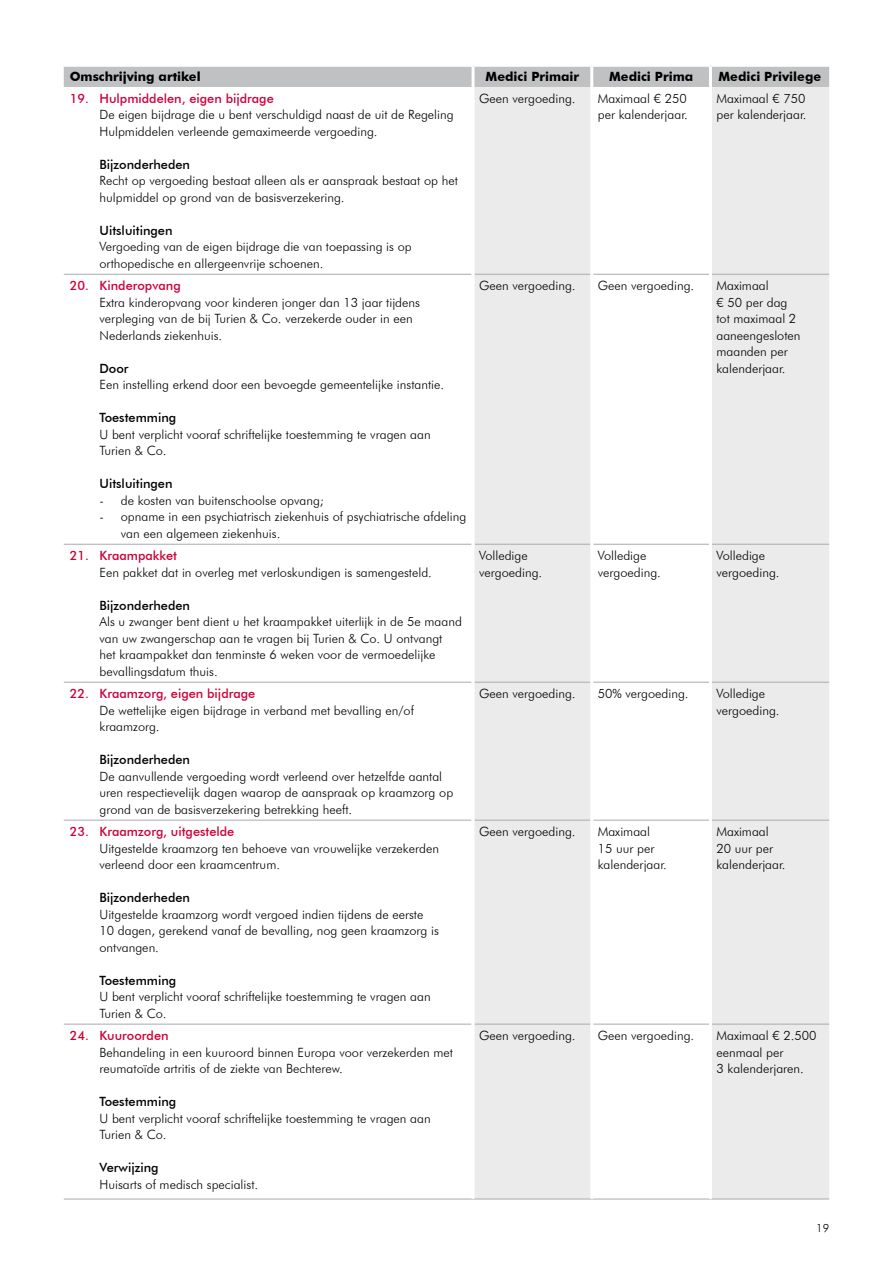
<style>
.page{position:relative;width:893px;height:1263px;background:#fff}
.page>*{position:absolute;margin:0;border:0;box-sizing:border-box;transform-origin:0 0}
.t1{font:300 12.75px/16.5px "Futura BT";color:#000}
.t2{font:500 12.75px "Futura BT";color:#000}
.t3{font:500 12.75px "Futura BT";color:#cd0039}
.t4{font:700 12.75px "Futura BT";color:#000}
.t5{font:300 11.25px "Futura BT";color:#000}
</style>
<div class="page">
<div style="left:64px;top:67px;width:765px;height:20px;background:#c0c1c2"></div>
<svg style="left:475px;top:87px;width:354px;height:1112px;fill:#ebebec"></svg>
<hr style="left:64px;top:274px;width:408px;height:1px;background:#a9aaac">
<hr style="left:475px;top:274px;width:115px;height:1px;background:#a9aaac">
<hr style="left:593px;top:274px;width:116px;height:1px;background:#a9aaac">
<hr style="left:712px;top:274px;width:117px;height:1px;background:#a9aaac">
<hr style="left:64px;top:544px;width:408px;height:1px;background:#a9aaac">
<hr style="left:475px;top:544px;width:115px;height:1px;background:#a9aaac">
<hr style="left:593px;top:544px;width:116px;height:1px;background:#a9aaac">
<hr style="left:712px;top:544px;width:117px;height:1px;background:#a9aaac">
<hr style="left:64px;top:682px;width:408px;height:1px;background:#a9aaac">
<hr style="left:475px;top:682px;width:115px;height:1px;background:#a9aaac">
<hr style="left:593px;top:682px;width:116px;height:1px;background:#a9aaac">
<hr style="left:712px;top:682px;width:117px;height:1px;background:#a9aaac">
<hr style="left:64px;top:820px;width:408px;height:1px;background:#a9aaac">
<hr style="left:475px;top:820px;width:115px;height:1px;background:#a9aaac">
<hr style="left:593px;top:820px;width:116px;height:1px;background:#a9aaac">
<hr style="left:712px;top:820px;width:117px;height:1px;background:#a9aaac">
<hr style="left:64px;top:1024px;width:408px;height:1px;background:#a9aaac">
<hr style="left:475px;top:1024px;width:115px;height:1px;background:#a9aaac">
<hr style="left:593px;top:1024px;width:116px;height:1px;background:#a9aaac">
<hr style="left:712px;top:1024px;width:117px;height:1px;background:#a9aaac">
<hr style="left:64px;top:1199px;width:409px;height:1px;background:#a9aaac">
<hr style="left:473px;top:1199px;width:119px;height:1px;background:#a9aaac">
<hr style="left:592px;top:1199px;width:118px;height:1px;background:#a9aaac">
<hr style="left:710px;top:1199px;width:119px;height:1px;background:#a9aaac">
<hr style="left:709px;top:87px;width:3px;height:187px;background:#fff">
<hr style="left:709px;top:274px;width:3px;height:270px;background:#fff">
<hr style="left:709px;top:544px;width:3px;height:138px;background:#fff">
<hr style="left:709px;top:682px;width:3px;height:138px;background:#fff">
<hr style="left:709px;top:820px;width:3px;height:204px;background:#fff">
<hr style="left:709px;top:1024px;width:3px;height:175px;background:#fff">
<hr style="left:590px;top:87px;width:3px;height:187px;background:#fff">
<hr style="left:590px;top:274px;width:3px;height:270px;background:#fff">
<hr style="left:590px;top:544px;width:3px;height:138px;background:#fff">
<hr style="left:590px;top:682px;width:3px;height:138px;background:#fff">
<hr style="left:590px;top:820px;width:3px;height:204px;background:#fff">
<hr style="left:590px;top:1024px;width:3px;height:175px;background:#fff">
<hr style="left:472px;top:67px;width:3px;height:20px;background:#fff">
<hr style="left:590px;top:67px;width:3px;height:20px;background:#fff">
<hr style="left:709px;top:67px;width:3px;height:20px;background:#fff">
<p class="t4" style="left:70px;top:69px;width:133px">Omschrijving artikel</p>
<p class="t4" style="left:485px;top:69px;width:95px">Medici Primair</p>
<p class="t4" style="left:609px;top:69px;width:86px">Medici Prima</p>
<p class="t4" style="left:718px;top:69px;width:104px">Medici Privilege</p>
<p class="t3" style="left:70px;top:91px;width:206px">19. Hulpmiddelen, eigen bijdrage</p>
<p class="t1" style="left:100px;top:106px;width:356px">De eigen bijdrage die u bent verschuldigd naast de uit de Regeling<br>Hulpmiddelen verleende gemaximeerde vergoeding.</p>
<p class="t2" style="left:100px;top:157px;width:92px">Bijzonderheden</p>
<p class="t1" style="left:100px;top:172px;width:360px">Recht op vergoeding bestaat alleen als er aanspraak bestaat op het hulpmiddel op grond van de basisverzekering.</p>
<p class="t2" style="left:100px;top:223px;width:75px">Uitsluitingen</p>
<p class="t1" style="left:100px;top:238px;width:314px">Vergoeding van de eigen bijdrage die van toepassing is op orthopedische en allergeenvrije schoenen.</p>
<p class="t1" style="left:479px;top:90px;width:98px">Geen vergoeding.</p>
<p class="t1" style="left:598px;top:90px;width:91px">Maximaal € 250 per kalenderjaar.</p>
<p class="t1" style="left:716px;top:90px;width:91px">Maximaal € 750 per kalenderjaar.</p>
<p class="t3" style="left:70px;top:278px;width:112px">20. Kinderopvang</p>
<p class="t1" style="left:100px;top:294px;width:322px">Extra kinderopvang voor kinderen jonger dan 13 jaar tijdens verpleging van de bij Turien &amp; Co. verzekerde ouder in een<br>Nederlands ziekenhuis.</p>
<p class="t2" style="left:100px;top:360px;width:31px">Door</p>
<p class="t1" style="left:100px;top:376px;width:346px">Een instelling erkend door een bevoegde gemeentelijke instantie.</p>
<p class="t2" style="left:100px;top:410px;width:78px">Toestemming</p>
<p class="t1" style="left:100px;top:426px;width:333px">U bent verplicht vooraf schriftelijke toestemming te vragen aan<br>Turien &amp; Co.</p>
<p class="t2" style="left:100px;top:476px;width:75px">Uitsluitingen</p>
<p class="t1" style="left:100px;top:492px;width:226px">- de kosten van buitenschoolse opvang;</p>
<p class="t1" style="left:121px;top:508px;width:347px;text-indent:-21px">- opname in een psychiatrisch ziekenhuis of psychiatrische afdeling van een algemeen ziekenhuis.</p>
<p class="t3" style="left:70px;top:548px;width:109px">21. Kraampakket</p>
<p class="t1" style="left:100px;top:564px;width:334px">Een pakket dat in overleg met verloskundigen is samengesteld.</p>
<p class="t2" style="left:100px;top:597px;width:92px">Bijzonderheden</p>
<p class="t1" style="left:100px;top:613px;width:364px">Als u zwanger bent dient u het kraampakket uiterlijk in de 5e maand van uw zwangerschap aan te vragen bij Turien &amp; Co. U ontvangt<br>het kraampakket dan tenminste 6 weken voor de vermoedelijke bevallingsdatum thuis.</p>
<p class="t3" style="left:70px;top:686px;width:187px">22. Kraamzorg, eigen bijdrage</p>
<p class="t1" style="left:100px;top:702px;width:316px">De wettelijke eigen bijdrage in verband met bevalling en/of kraamzorg.</p>
<p class="t2" style="left:100px;top:752px;width:92px">Bijzonderheden</p>
<p class="t1" style="left:100px;top:768px;width:355px">De aanvullende vergoeding wordt verleend over hetzelfde aantal uren respectievelijk dagen waarop de aanspraak op kraamzorg op grond van de basisverzekering betrekking heeft.</p>
<p class="t3" style="left:70px;top:824px;width:166px">23. Kraamzorg, uitgestelde</p>
<p class="t1" style="left:100px;top:840px;width:341px">Uitgestelde kraamzorg ten behoeve van vrouwelijke verzekerden verleend door een kraamcentrum.</p>
<p class="t2" style="left:100px;top:890px;width:92px">Bijzonderheden</p>
<p class="t1" style="left:100px;top:906px;width:341px">Uitgestelde kraamzorg wordt vergoed indien tijdens de eerste<br>10 dagen, gerekend vanaf de bevalling, nog geen kraamzorg is ontvangen.</p>
<p class="t2" style="left:100px;top:972px;width:78px">Toestemming</p>
<p class="t1" style="left:100px;top:988px;width:333px">U bent verplicht vooraf schriftelijke toestemming te vragen aan<br>Turien &amp; Co.</p>
<p class="t3" style="left:70px;top:1028px;width:100px">24. Kuuroorden</p>
<p class="t1" style="left:100px;top:1044px;width:355px">Behandeling in een kuuroord binnen Europa voor verzekerden met reumatoïde artritis of de ziekte van Bechterew.</p>
<p class="t2" style="left:100px;top:1094px;width:78px">Toestemming</p>
<p class="t1" style="left:100px;top:1110px;width:333px">U bent verplicht vooraf schriftelijke toestemming te vragen aan<br>Turien &amp; Co.</p>
<p class="t2" style="left:100px;top:1160px;width:61px">Verwijzing</p>
<p class="t1" style="left:100px;top:1176px;width:160px">Huisarts of medisch specialist.</p>
<p class="t1" style="left:479px;top:277px;width:98px">Geen vergoeding.</p>
<p class="t1" style="left:598px;top:277px;width:98px">Geen vergoeding.</p>
<p class="t1" style="left:716px;top:277px;width:86px">Maximaal<br>€ 50 per dag tot maximaal 2 aaneengesloten maanden per kalenderjaar.</p>
<p class="t1" style="left:479px;top:547px;width:64px">Volledige vergoeding.</p>
<p class="t1" style="left:598px;top:547px;width:64px">Volledige vergoeding.</p>
<p class="t1" style="left:716px;top:547px;width:64px">Volledige vergoeding.</p>
<p class="t1" style="left:479px;top:685px;width:98px">Geen vergoeding.</p>
<p class="t1" style="left:598px;top:685px;width:92px">50% vergoeding.</p>
<p class="t1" style="left:716px;top:685px;width:64px">Volledige vergoeding.</p>
<p class="t1" style="left:479px;top:823px;width:98px">Geen vergoeding.</p>
<p class="t1" style="left:598px;top:823px;width:71px">Maximaal<br>15 uur per kalenderjaar.</p>
<p class="t1" style="left:716px;top:823px;width:71px">Maximaal<br>20 uur per kalenderjaar.</p>
<p class="t1" style="left:479px;top:1027px;width:98px">Geen vergoeding.</p>
<p class="t1" style="left:598px;top:1027px;width:98px">Geen vergoeding.</p>
<p class="t1" style="left:716px;top:1027px;width:102px">Maximaal € 2.500 eenmaal per<br>3 kalenderjaren.</p>
<p class="t5" style="left:816px;top:1221px;width:14px">19</p>
</div>
